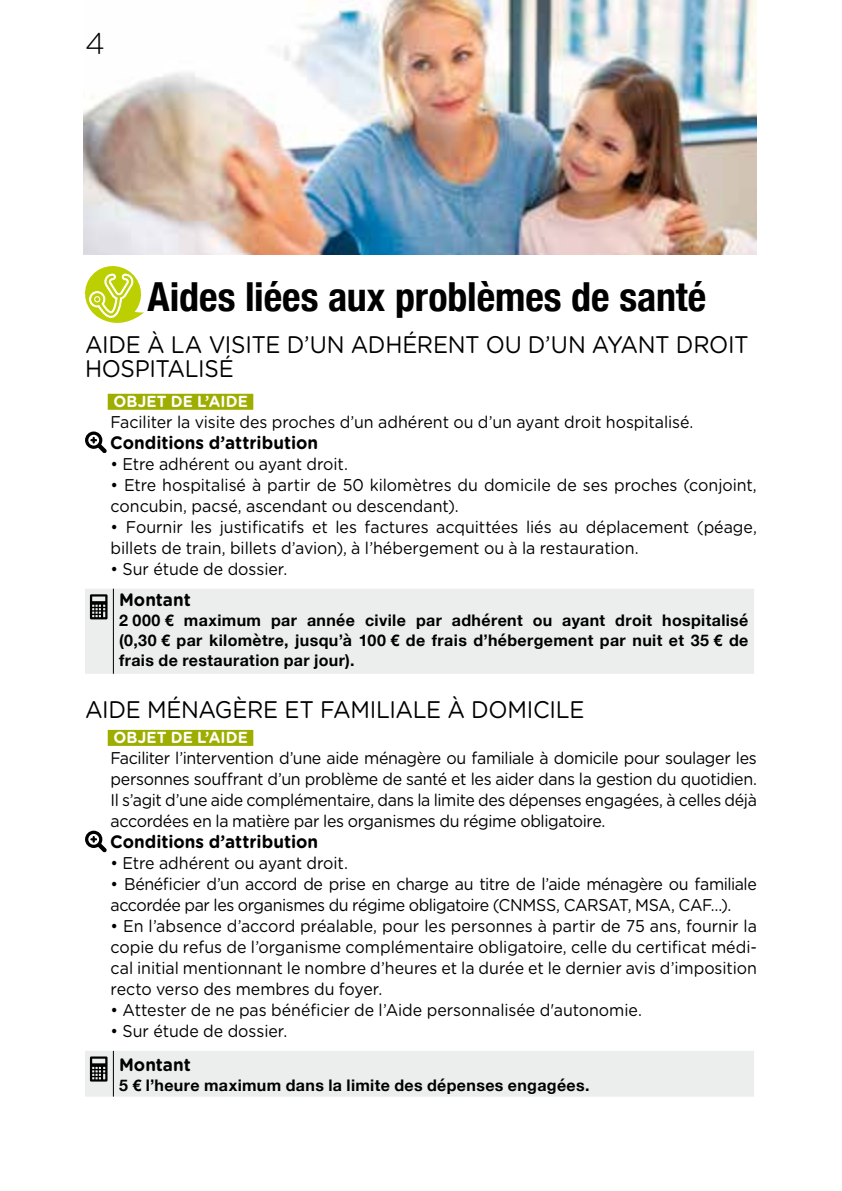
<style>
.page{position:relative;width:842px;height:1191px;background:#fff}
.page>*{position:absolute;margin:0;border:0;box-sizing:border-box;transform-origin:0 0}
.t1{font:700 condensed 40px "Helvetica Neue";color:#000}
.t2{font:300 30px "Gotham Rounded";color:#000}
.t3{font:24px/24px "Gotham Rounded";letter-spacing:-.02em;color:#000;scale:.94 1}
.t4{font:700 18px "Gotham Rounded";color:#000;scale:.95 1}
.t5{font:17px/21px "Gotham Rounded";letter-spacing:-.005em;color:#000;scale:.94 1}
.t6{font:17px/21px "Gotham Rounded";letter-spacing:-.025em;color:#000;scale:.94 1}
.t7{font:700 16px/20px "Helvetica Neue";letter-spacing:.025em;color:#000;text-align:justify}
.t8{font:700 16px "Gotham Rounded";letter-spacing:.01em;color:#fff;scale:.95 1}
</style>
<div class="page">
<img style="left:84px;top:0;width:673px;height:254px">
<div style="left:108px;top:394px;width:145px;height:16px;background:#9dae01"></div>
<div style="left:108px;top:730px;width:145px;height:16px;background:#9dae01"></div>
<svg style="left:85px;top:431px;width:22px;height:22px"></svg>
<div style="left:85px;top:588px;width:669px;height:86px;background:#ebeeec"></div>
<hr style="left:113px;top:588px;width:1px;height:86px;background:#000">
<svg style="left:90px;top:594px;width:18px;height:25px"></svg>
<svg style="left:85px;top:830px;width:22px;height:22px"></svg>
<div style="left:85px;top:1050px;width:669px;height:46px;background:#ebeeec"></div>
<svg style="left:85px;top:266px;width:59px;height:57px"></svg>
<h2 class="t2" style="left:85px;top:23px;width:21px">4</h2>
<h1 class="t1" style="left:147px;top:263px;width:560px">Aides liées aux problèmes de santé</h1>
<h3 class="t3" style="left:85px;top:332px;width:707px">AIDE À LA VISITE D’UN ADHÉRENT OU D’UN AYANT DROIT<br>HOSPITALISÉ</h3>
<p class="t8" style="left:113px;top:389px;width:143px">OBJET DE L’AIDE</p>
<p class="t5" style="left:111px;top:411px;width:622px">Faciliter la visite des proches d’un adhérent ou d’un ayant droit hospitalisé.</p>
<p class="t4" style="left:110px;top:429px;width:220px">Conditions d’attribution</p>
<p class="t5" style="left:111px;top:453px;width:254px">• Etre adhérent ou ayant droit.</p>
<p class="t5" style="left:111px;top:474px;width:689px">• Etre hospitalisé à partir de 50 kilomètres du domicile de ses proches (conjoint, concubin, pacsé, ascendant ou descendant).</p>
<p class="t5" style="left:111px;top:516px;width:689px">• Fournir les justificatifs et les factures acquittées liés au déplacement (péage, billets de train, billets d’avion), à l’hébergement ou à la restauration.</p>
<p class="t5" style="left:111px;top:557px;width:189px">• Sur étude de dossier.</p>
<p class="t4" style="left:119px;top:586px;width:77px">Montant</p>
<p class="t7" style="left:119px;top:610px;width:631px">2 000 € maximum par année civile par adhérent ou ayant droit hospitalisé (0,30 € par kilomètre, jusqu’à 100 € de frais d’hébergement par nuit et 35 € de frais de restauration par jour).</p>
<h3 class="t3" style="left:85px;top:696px;width:533px">AIDE MÉNAGÈRE ET FAMILIALE À DOMICILE</h3>
<p class="t8" style="left:113px;top:725px;width:143px">OBJET DE L’AIDE</p>
<p class="t5" style="left:111px;top:747px;width:689px;text-align:justify">Faciliter l’intervention d’une aide ménagère ou familiale à domicile pour soulager les personnes souffrant d’un problème de santé et les aider dans la gestion du quotidien.<br>Il s’agit d’une aide complémentaire, dans la limite des dépenses engagées, à celles déjà accordées en la matière par les organismes du régime obligatoire.</p>
<p class="t4" style="left:110px;top:828px;width:220px">Conditions d’attribution</p>
<p class="t5" style="left:111px;top:852px;width:254px">• Etre adhérent ou ayant droit.</p>
<p class="t6" style="left:111px;top:873px;width:689px">• Bénéficier d’un accord de prise en charge au titre de l’aide ménagère ou familiale accordée par les organismes du régime obligatoire (CNMSS, CARSAT, MSA, CAF…).</p>
<p class="t5" style="left:111px;top:915px;width:689px;text-align:justify">• En l’absence d’accord préalable, pour les personnes à partir de 75 ans, fournir la copie du refus de l’organisme complémentaire obligatoire, celle du certificat médi&shy;cal initial mentionnant le nombre d’heures et la durée et le dernier avis d’imposition recto verso des membres du foyer.</p>
<p class="t5" style="left:111px;top:999px;width:567px">• Attester de ne pas bénéficier de l’Aide personnalisée d'autonomie.</p>
<p class="t5" style="left:111px;top:1020px;width:189px">• Sur étude de dossier.</p>
<p class="t4" style="left:119px;top:1051px;width:77px">Montant</p>
<p class="t7" style="left:119px;top:1075px;width:472px">5 € l’heure maximum dans la limite des dépenses engagées.</p>
</div>
